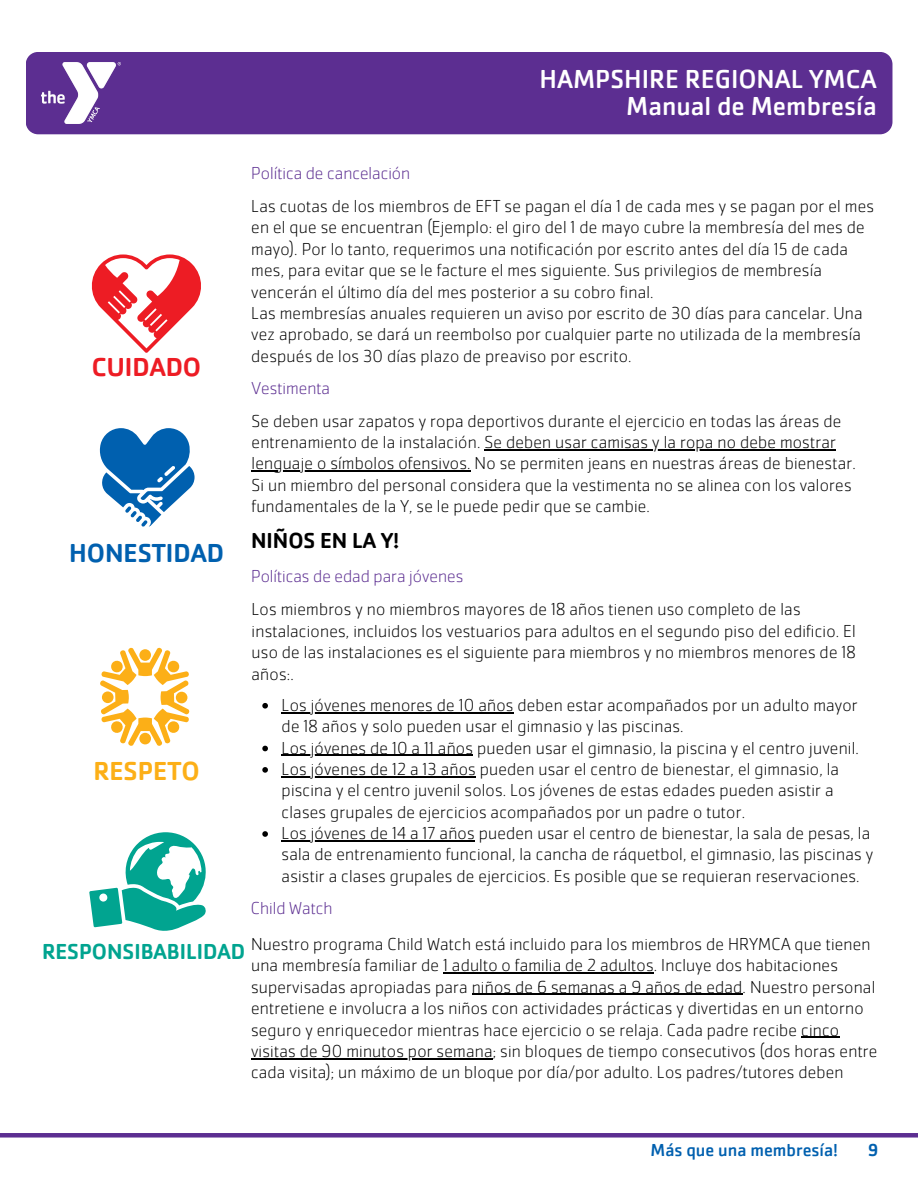
<style>
.page{position:relative;width:918px;height:1188px;background:#fff}
.page>*{position:absolute;margin:0;border:0;box-sizing:border-box;transform-origin:0 0}
.t1{font:27px/27px "Cachet Pro";color:#fff;text-align:right}
.t2{font:500 27px "Cachet Pro";color:#0060af}
.t3{font:500 27px "Cachet Pro";color:#ed1c24}
.t4{font:500 27px "Cachet Pro";color:#fcaf17}
.t5{font:500 22.5px "Cachet Pro";color:#01a490}
.t6{font:500 22.5px "Cachet Pro";color:#000}
.t7{font:200 18px/21.3px "Cachet Pro";letter-spacing:.01em;color:#000}
.t8{font:200 18px "Cachet Pro";color:#5c2e91}
.t9{font:18px "Cachet Pro";color:#0060af}
.t10{font:500 18px "Cachet Pro";color:#0060af}
</style>
<div class="page">
<div style="left:26px;top:52px;width:866px;height:82px;background:#5c2e91"></div>
<img style="left:42px;top:63px;width:78px;height:61px">
<div style="left:0;top:1133px;width:918px;height:5px;background:#5c2e91"></div>
<svg style="left:99px;top:428px;width:96px;height:99px"></svg>
<svg style="left:91px;top:254px;width:110px;height:99px"></svg>
<svg style="left:100px;top:647px;width:90px;height:99px"></svg>
<svg style="left:89px;top:832px;width:117px;height:99px"></svg>
<hr style="left:484px;top:449px;width:352px;height:1px;background:#000">
<hr style="left:252px;top:471px;width:219px;height:1px;background:#000">
<svg style="left:262px;top:703px;width:6px;height:6px"></svg>
<hr style="left:282px;top:712px;width:232px;height:1px;background:#000">
<svg style="left:262px;top:746px;width:6px;height:5px"></svg>
<hr style="left:282px;top:755px;width:191px;height:1px;background:#000">
<svg style="left:262px;top:767px;width:6px;height:6px"></svg>
<hr style="left:282px;top:776px;width:194px;height:1px;background:#000">
<svg style="left:262px;top:831px;width:6px;height:6px"></svg>
<hr style="left:282px;top:840px;width:193px;height:1px;background:#000">
<hr style="left:443px;top:973px;width:211px;height:1px;background:#000">
<hr style="left:472px;top:994px;width:271px;height:1px;background:#000">
<hr style="left:801px;top:1037px;width:38px;height:1px;background:#000">
<hr style="left:251px;top:1058px;width:242px;height:1px;background:#000">
<p class="t3" style="left:92px;top:350px;width:111px">CUIDADO</p>
<h1 class="t1" style="left:539px;top:65px;width:339px">HAMPSHIRE REGIONAL YMCA<br>Manual de Membresía</h1>
<h2 class="t8" style="left:251px;top:162px;width:160px">Política de cancelación</h2>
<p class="t7" style="left:251px;top:195px;width:624px">Las cuotas de los miembros de EFT se pagan el día 1 de cada mes y se pagan por el mes en el que se encuentran (Ejemplo: el giro del 1 de mayo cubre la membresía del mes de mayo). Por lo tanto, requerimos una notificación por escrito antes del día 15 de cada mes, para evitar que se le facture el mes siguiente. Sus privilegios de membresía vencerán el último día del mes posterior a su cobro final.</p>
<p class="t7" style="left:251px;top:302px;width:613px;text-align:justify">Las membresías anuales requieren un aviso por escrito de 30 días para cancelar. Una vez aprobado, se dará un reembolso por cualquier parte no utilizada de la membresía después de los 30 días plazo de preaviso por escrito.</p>
<p class="t8" style="left:252px;top:376px;width:80px">Vestimenta</p>
<h3 class="t7" style="left:252px;top:410px;width:591px">Se deben usar zapatos y ropa deportivos durante el ejercicio en todas las áreas de entrenamiento de la instalación. Se deben usar camisas y la ropa no debe mostrar</h3>
<p class="t7" style="left:252px;top:453px;width:606px">lenguaje o símbolos ofensivos. No se permiten jeans en nuestras áreas de bienestar.<br>Si un miembro del personal considera que la vestimenta no se alinea con los valores fundamentales de la Y, se le puede pedir que se cambie.</p>
<p class="t6" style="left:251px;top:526px;width:150px">NIÑOS EN LA Y!</p>
<h3 class="t8" style="left:251px;top:565px;width:214px">Políticas de edad para jóvenes</h3>
<p class="t7" style="left:252px;top:599px;width:606px">Los miembros y no miembros mayores de 18 años tienen uso completo de las instalaciones, incluidos los vestuarios para adultos en el segundo piso del edificio. El uso de las instalaciones es el siguiente para miembros y no miembros menores de 18 años:.</p>
<p class="t7" style="left:282px;top:694px;width:578px">Los jóvenes menores de 10 años deben estar acompañados por un adulto mayor de 18 años y solo pueden usar el gimnasio y las piscinas.</p>
<p class="t7" style="left:282px;top:737px;width:579px">Los jóvenes de 10 a 11 años pueden usar el gimnasio, la piscina y el centro juvenil.</p>
<p class="t7" style="left:282px;top:758px;width:559px">Los jóvenes de 12 a 13 años pueden usar el centro de bienestar, el gimnasio, la piscina y el centro juvenil solos. Los jóvenes de estas edades pueden asistir a clases grupales de ejercicios acompañados por un padre o tutor.</p>
<p class="t7" style="left:282px;top:822px;width:593px">Los jóvenes de 14 a 17 años pueden usar el centro de bienestar, la sala de pesas, la sala de entrenamiento funcional, la cancha de ráquetbol, el gimnasio, las piscinas y asistir a clases grupales de ejercicios. Es posible que se requieran reservaciones.</p>
<p class="t8" style="left:251px;top:896px;width:83px">Child Watch</p>
<p class="t7" style="left:251px;top:933px;width:626px">Nuestro programa Child Watch está incluido para los miembros de HRYMCA que tienen una membresía familiar de 1 adulto o familia de 2 adultos. Incluye dos habitaciones supervisadas apropiadas para niños de 6 semanas a 9 años de edad. Nuestro personal entretiene e involucra a los niños con actividades prácticas y divertidas en un entorno seguro y enriquecedor mientras hace ejercicio o se relaja. Cada padre recibe cinco</p>
<p class="t7" style="left:251px;top:1040px;width:628px">visitas de 90 minutos por semana; sin bloques de tiempo consecutivos (dos horas entre cada visita); un máximo de un bloque por día/por adulto. Los padres/tutores deben</p>
<p class="t2" style="left:69px;top:536px;width:156px">HONESTIDAD</p>
<h1 class="t4" style="left:93px;top:754px;width:108px">RESPETO</h1>
<p class="t5" style="left:42px;top:937px;width:205px">RESPONSIBABILIDAD</p>
<h1 class="t9" style="left:651px;top:1139px;width:189px">Más que una membresía!</h1>
<p class="t10" style="left:868px;top:1139px;width:12px">9</p>
</div>
